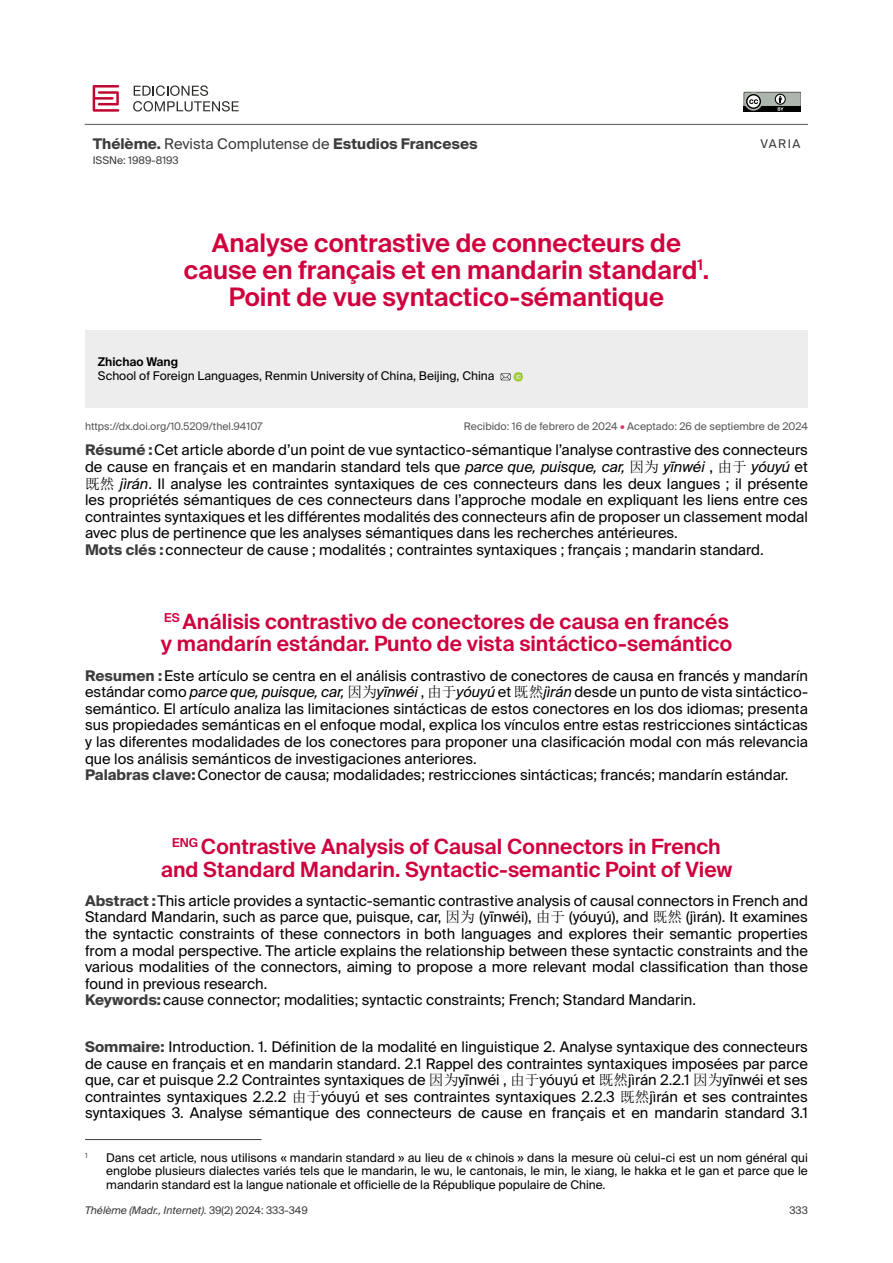
<style>
.page{position:relative;width:893px;height:1263px;background:#fff}
.page>*{position:absolute;margin:0;border:0;box-sizing:border-box;transform-origin:0 0}
._000-Título_original_ES{font:600 25.5px/27.2px "Suisse Intl";color:#cf003d;text-align:center}
._000-Título_traducido_EN{font:600 21px/22.6px "Suisse Intl";color:#cf003d}
._000_Resumen_abstract_ES{font:14.7px/16.6px "Suisse Intl";color:#000;text-align:justify}
._000_SUMARIO{font:14.7px/16.6px "Suisse Intl";color:#000;text-align:justify}
._000-Palabras_clave_keywords{font:14.7px "Suisse Intl";color:#000}
._00-REVISTA{font:700 14.7px "Suisse Intl";color:#3c3c3b}
._000-Notas_al_pie{font:12px/13.5px "Suisse Intl";color:#000;text-align:justify}
._000-CARGO{font:12px "Suisse Intl";color:#000}
._000-Autor{font:600 12px "Suisse Intl";color:#000}
.Normal_1er_parr{font:12px "Suisse Intl";letter-spacing:.12em;color:#3c3c3b}
._000-DOI{font:10.5px "Suisse Intl";color:#575756}
.t1{font:italic 10.5px "Suisse Intl";color:#3c3c3b}
.Normal_1er_parr-2{font:10.5px "Suisse Intl";color:#3c3c3b}
._000-Notas_al_pie-2{font:7.05px "Suisse Intl";color:#3c3c3b}
.s1{font-weight:400}
.s2{color:#d83364}
.s3{font-weight:700;color:#3c3c3b}
.s4{font-style:italic}
.s5{font-family:"Sim Sun"}
.s6{font-style:normal}
</style>
<div class="page">
<hr style="left:85px;top:1139px;width:176px;height:1px;background:#3c3c3b">
<hr style="left:85px;top:124px;width:723px;height:1px;background:#575756">
<svg style="left:744px;top:92px;width:56px;height:19px"></svg>
<svg style="left:93px;top:85px;width:26px;height:26px"></svg>
<svg style="left:133px;top:85px;width:106px;height:26px"></svg>
<div style="left:85px;top:330px;width:723px;height:77px;background:#ededed"></div>
<svg style="left:501px;top:372px;width:22px;height:10px"></svg>
<p class="_00-REVISTA" style="left:93px;top:135px;width:386px">Thélème. <span class="s1">Revista Complutense de</span> Estudios Franceses</p>
<p class="Normal_1er_parr-2" style="left:93px;top:154px;width:88px">ISSNe: 1989-8193</p>
<p class="_000-Título_original_ES" style="left:184px;top:229px;width:527px">Analyse contrastive de connecteurs de cause en français et en mandarin standard<sup>1</sup>.<br>Point de vue syntactico-sémantique</p>
<p class="_000-Autor" style="left:98px;top:355px;width:82px">Zhichao Wang</p>
<p class="_000-CARGO" style="left:98px;top:369px;width:398px">School of Foreign Languages, Renmin University of China, Beijing, China</p>
<p class="Normal_1er_parr" style="left:760px;top:136px;width:42px">VARIA</p>
<p class="_000-DOI" style="left:85px;top:420px;width:179px">https://dx.doi.org/10.5209/thel.94107</p>
<p class="_000-DOI" style="left:464px;top:420px;width:346px">Recibido: 16 de febrero de 2024 <span class="s2">•</span> Aceptado: 26 de septiembre de 2024</p>
<p class="_000_Resumen_abstract_ES" style="left:85px;top:442px;width:724px"><span class="s3">Résumé :</span>Cet article aborde d’un point de vue syntactico-sémantique l’analyse contrastive des connecteurs de cause en français et en mandarin standard tels que <span class="s4">parce que, puisque, car,</span> <span class="s5">因为</span> <span class="s4">yīnwéi</span> , <span class="s5">由于</span> <span class="s4">yóuyú</span> et<span class="s5">既然</span> <span class="s4">jìrán</span>. Il analyse les contraintes syntaxiques de ces connecteurs dans les deux langues ; il présente les propriétés sémantiques de ces connecteurs dans l’approche modale en expliquant les liens entre ces contraintes syntaxiques et les différentes modalités des connecteurs afin de proposer un classement modal avec plus de pertinence que les analyses sémantiques dans les recherches antérieures.</p>
<p class="_000-Palabras_clave_keywords" style="left:85px;top:541px;width:680px"><span class="s3">Mots clés :</span>connecteur de cause ; modalités ; contraintes syntaxiques ; français ; mandarin standard.</p>
<p class="_000-Título_traducido_EN" style="left:161px;top:610px;width:573px"><sup>ES</sup> Análisis contrastivo de conectores de causa en francés y mandarín estándar. Punto de vista sintáctico-semántico</p>
<p class="_000_Resumen_abstract_ES" style="left:85px;top:667px;width:724px"><span class="s3">Resumen :</span>Este artículo se centra en el análisis contrastivo de conectores de causa en francés y mandarín estándar como <span class="s4">parce que, puisque, car,</span> <span class="s5">因为</span><span class="s4">yīnwéi</span> , <span class="s5">由于</span><span class="s4">yóuyú</span> et <span class="s5">既然</span><span class="s4">jìrán</span> desde un punto de vista sintáctico&shy;semántico. El artículo analiza las limitaciones sintácticas de estos conectores en los dos idiomas; presenta sus propiedades semánticas en el enfoque modal, explica los vínculos entre estas restricciones sintácticas y las diferentes modalidades de los conectores para proponer una clasificación modal con más relevancia que los análisis semánticos de investigaciones anteriores.</p>
<p class="_000-Palabras_clave_keywords" style="left:85px;top:766px;width:705px"><span class="s3">Palabras clave:</span>Conector de causa; modalidades; restricciones sintácticas; francés; mandarín estándar.</p>
<p class="_000-Título_traducido_EN" style="left:161px;top:835px;width:573px;text-align:center"><sup>ENG</sup> Contrastive Analysis of Causal Connectors in French and Standard Mandarin. Syntactic-semantic Point of View</p>
<p class="_000_Resumen_abstract_ES" style="left:85px;top:892px;width:724px"><span class="s3">Abstract :</span>This article provides a syntactic-semantic contrastive analysis of causal connectors in French and Standard Mandarin, such as parce que, puisque, car, <span class="s5">因为</span> (yīnwéi), <span class="s5">由于</span> (yóuyú), and <span class="s5">既然</span> (jìrán). It examines the syntactic constraints of these connectors in both languages and explores their semantic properties from a modal perspective. The article explains the relationship between these syntactic constraints and the various modalities of the connectors, aiming to propose a more relevant modal classification than those found in previous research.</p>
<p class="_000-Palabras_clave_keywords" style="left:85px;top:992px;width:612px"><span class="s3">Keywords:</span>cause connector; modalities; syntactic constraints; French; Standard Mandarin.</p>
<p class="_000_SUMARIO" style="left:85px;top:1038px;width:724px"><span class="s3">Sommaire:</span> Introduction. 1. Définition de la modalité en linguistique 2. Analyse syntaxique des connecteurs de cause en français et en mandarin standard. 2.1 Rappel des contraintes syntaxiques imposées par parce que, car et puisque 2.2 Contraintes syntaxiques de <span class="s5">因为</span>yīnwéi , <span class="s5">由于</span>yóuyú et <span class="s5">既然</span>jìrán 2.2.1 <span class="s5">因为</span>yīnwéi et ses contraintes syntaxiques 2.2.2 <span class="s5">由于</span>yóuyú et ses contraintes syntaxiques 2.2.3 <span class="s5">既然</span>jìrán et ses contraintes syntaxiques 3. Analyse sémantique des connecteurs de cause en français et en mandarin standard 3.1</p>
<p class="_000-Notas_al_pie-2" style="left:85px;top:1151px;width:4px">1</p>
<p class="_000-Notas_al_pie" style="left:106px;top:1151px;width:703px">Dans cet article, nous utilisons « mandarin standard » au lieu de « chinois » dans la mesure où celui-ci est un nom général qui englobe plusieurs dialectes variés tels que le mandarin, le wu, le cantonais, le min, le xiang, le hakka et le gan et parce que le mandarin standard est la langue nationale et officielle de la République populaire de Chine.</p>
<p class="t1" style="left:85px;top:1204px;width:224px">Thélème (Madr., Internet)<span class="s6">. 39(2) 2024: 333-349</span></p>
<p class="Normal_1er_parr-2" style="left:789px;top:1204px;width:20px">333</p>
</div>
